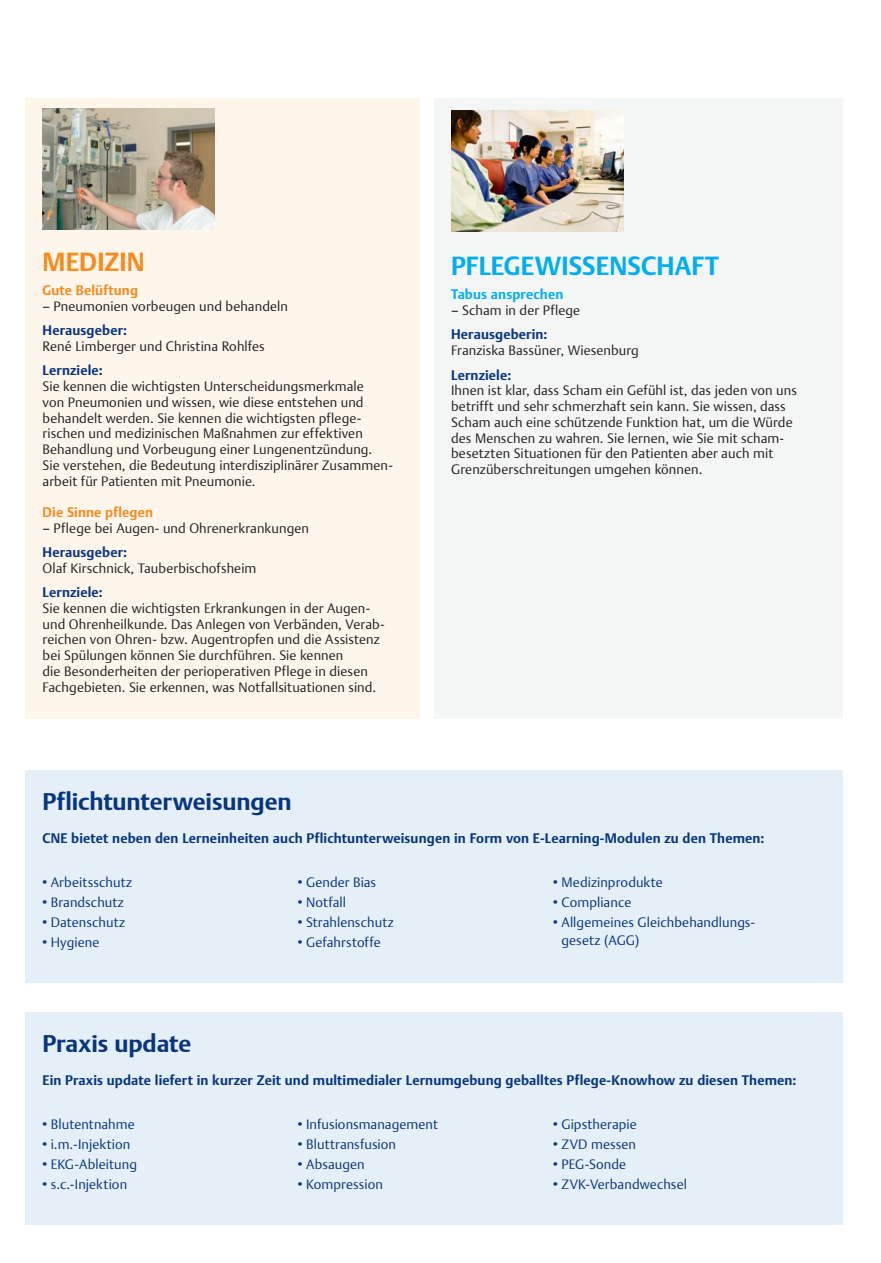
<style>
.page{position:relative;width:881px;height:1263px;background:#fff}
.page>*{position:absolute;margin:0;border:0;box-sizing:border-box;transform-origin:0 0}
.t1{font:700 25.5px "Thieme Argo 2011";letter-spacing:.005em;color:#00aeef}
.t2{font:700 25.5px "Thieme Argo 2011";letter-spacing:.005em;color:#f68b1f}
.t3{font:700 24px "Thieme Argo 2008";letter-spacing:-.005em;color:#08357c}
.t4{font:300 13.5px/15.8px "Thieme Argo 2011";letter-spacing:.005em;color:#231f20}
.t5{font:300 13.5px/18px "Thieme Argo 2011";letter-spacing:.005em;color:#08357c}
.t6{font:700 13.5px "Thieme Argo 2011";letter-spacing:.01em;color:#08357c}
.t7{font:700 13.5px "Thieme Argo 2011";letter-spacing:.01em;color:#f68b1f}
.t8{font:700 13.5px "Thieme Argo 2011";letter-spacing:.01em;color:#00aeef}
.s1{font-family:"Thieme Gulliver 2011";font-weight:400}
</style>
<div class="page">
<div style="left:434px;top:98px;width:408px;height:621px;background:#f4f5f5"></div>
<img style="left:451px;top:111px;width:172px;height:121px">
<div style="left:26px;top:98px;width:394px;height:621px;background:#fef5eb"></div>
<img style="left:43px;top:108px;width:172px;height:122px">
<div style="left:26px;top:770px;width:816px;height:212px;background:#e4eff8"></div>
<div style="left:26px;top:1012px;width:816px;height:213px;background:#e4eff8"></div>
<h1 class="t2" style="left:43px;top:245px;width:104px">MEDIZIN</h1>
<p class="t7" style="left:43px;top:281px;width:97px">Gute Belüftung</p>
<p class="t4" style="left:43px;top:298px;width:247px">– Pneumonien vorbeugen und behandeln</p>
<p class="t6" style="left:43px;top:321px;width:86px">Herausgeber:</p>
<p class="t4" style="left:43px;top:338px;width:224px">René Limberger und Christina Rohlfes</p>
<p class="t6" style="left:43px;top:361px;width:62px">Lernziele:</p>
<p class="t4" style="left:43px;top:378px;width:350px">Sie kennen die wichtigsten Unterscheidungsmerkmale<br>von Pneumonien und wissen, wie diese entstehen und behandelt werden. Sie kennen die wichtigsten pflege&shy;rischen und medizinischen Maßnahmen zur effektiven Behandlung und Vorbeugung einer Lungenentzündung.<br>Sie verstehen, die Bedeutung interdisziplinärer Zusammen&shy;arbeit für Patienten mit Pneumonie.</p>
<p class="t7" style="left:43px;top:503px;width:112px">Die Sinne pflegen</p>
<p class="t4" style="left:43px;top:520px;width:268px">– Pflege bei Augen- und Ohrenerkrankungen</p>
<p class="t6" style="left:43px;top:543px;width:86px">Herausgeber:</p>
<p class="t4" style="left:43px;top:560px;width:215px">Olaf Kirschnick, Tauberbischofsheim</p>
<p class="t6" style="left:43px;top:583px;width:62px">Lernziele:</p>
<p class="t4" style="left:43px;top:600px;width:342px">Sie kennen die wichtigsten Erkrankungen in der Augen&shy;und Ohrenheilkunde. Das Anlegen von Verbänden, Verab&shy;reichen von Ohren- bzw. Augentropfen und die Assistenz bei Spülungen können Sie durchführen. Sie kennen<br>die Besonderheiten der perioperativen Pflege in diesen Fachgebieten. Sie erkennen, was Notfallsituationen sind.</p>
<h1 class="t1" style="left:451px;top:249px;width:269px">PFLEGEWISSENSCHAFT</h1>
<p class="t8" style="left:451px;top:286px;width:114px">Tabus ansprechen</p>
<p class="t4" style="left:451px;top:302px;width:131px">– Scham in der Pflege</p>
<p class="t6" style="left:451px;top:326px;width:98px">Herausgeberin:</p>
<p class="t4" style="left:451px;top:342px;width:189px">Franziska Bassüner, Wiesenburg</p>
<p class="t6" style="left:451px;top:366px;width:62px">Lernziele:</p>
<p class="t4" style="left:451px;top:382px;width:347px">Ihnen ist klar, dass Scham ein Gefühl ist, das jeden von uns betrifft und sehr schmerzhaft sein kann. Sie wissen, dass Scham auch eine schützende Funktion hat, um die Würde des Menschen zu wahren. Sie lernen, wie Sie mit scham&shy;besetzten Situationen für den Patienten aber auch mit Grenzüberschreitungen umgehen können.</p>
<h2 class="t3" style="left:43px;top:785px;width:250px">Pflichtunterweisungen</h2>
<p class="t6" style="left:43px;top:829px;width:723px">CNE bietet neben den Lerneinheiten auch Pflichtunterweisungen in Form von E-Learning-Modulen zu den Themen:</p>
<p class="t5" style="left:43px;top:872px;width:91px"><span class="s1">•</span> Arbeitsschutz</p>
<p class="t5" style="left:43px;top:893px;width:83px"><span class="s1">•</span> Brandschutz</p>
<p class="t5" style="left:43px;top:913px;width:84px"><span class="s1">•</span> Datenschutz</p>
<p class="t5" style="left:43px;top:933px;width:58px"><span class="s1">•</span> Hygiene</p>
<p class="t5" style="left:298px;top:872px;width:80px"><span class="s1">•</span> Gender Bias</p>
<p class="t5" style="left:298px;top:893px;width:50px"><span class="s1">•</span> Notfall</p>
<p class="t5" style="left:298px;top:913px;width:97px"><span class="s1">•</span> Strahlenschutz</p>
<p class="t5" style="left:298px;top:933px;width:84px"><span class="s1">•</span> Gefahrstoffe</p>
<p class="t5" style="left:553px;top:872px;width:111px"><span class="s1">•</span> Medizinprodukte</p>
<p class="t5" style="left:553px;top:893px;width:80px"><span class="s1">•</span> Compliance</p>
<p class="t5" style="left:561px;top:913px;width:194px;text-indent:-8px"><span class="s1">•</span> Allgemeines Gleichbehandlungs&shy;gesetz (AGG)</p>
<h2 class="t3" style="left:43px;top:1028px;width:150px">Praxis update</h2>
<p class="t6" style="left:43px;top:1071px;width:755px">Ein Praxis update liefert in kurzer Zeit und multimedialer Lernumgebung geballtes Pflege-Knowhow zu diesen Themen:</p>
<p class="t5" style="left:43px;top:1115px;width:94px"><span class="s1">•</span> Blutentnahme</p>
<p class="t5" style="left:43px;top:1135px;width:89px"><span class="s1">•</span> i.m.-Injektion</p>
<p class="t5" style="left:43px;top:1155px;width:96px"><span class="s1">•</span> EKG-Ableitung</p>
<p class="t5" style="left:43px;top:1175px;width:86px"><span class="s1">•</span> s.c.-Injektion</p>
<p class="t5" style="left:298px;top:1115px;width:142px"><span class="s1">•</span> Infusionsmanagement</p>
<p class="t5" style="left:298px;top:1135px;width:100px"><span class="s1">•</span> Bluttransfusion</p>
<p class="t5" style="left:298px;top:1155px;width:68px"><span class="s1">•</span> Absaugen</p>
<p class="t5" style="left:298px;top:1175px;width:86px"><span class="s1">•</span> Kompression</p>
<p class="t5" style="left:553px;top:1115px;width:85px"><span class="s1">•</span> Gipstherapie</p>
<p class="t5" style="left:553px;top:1135px;width:84px"><span class="s1">•</span> ZVD messen</p>
<p class="t5" style="left:553px;top:1155px;width:74px"><span class="s1">•</span> PEG-Sonde</p>
<p class="t5" style="left:553px;top:1175px;width:135px"><span class="s1">•</span> ZVK-Verbandwechsel</p>
</div>
